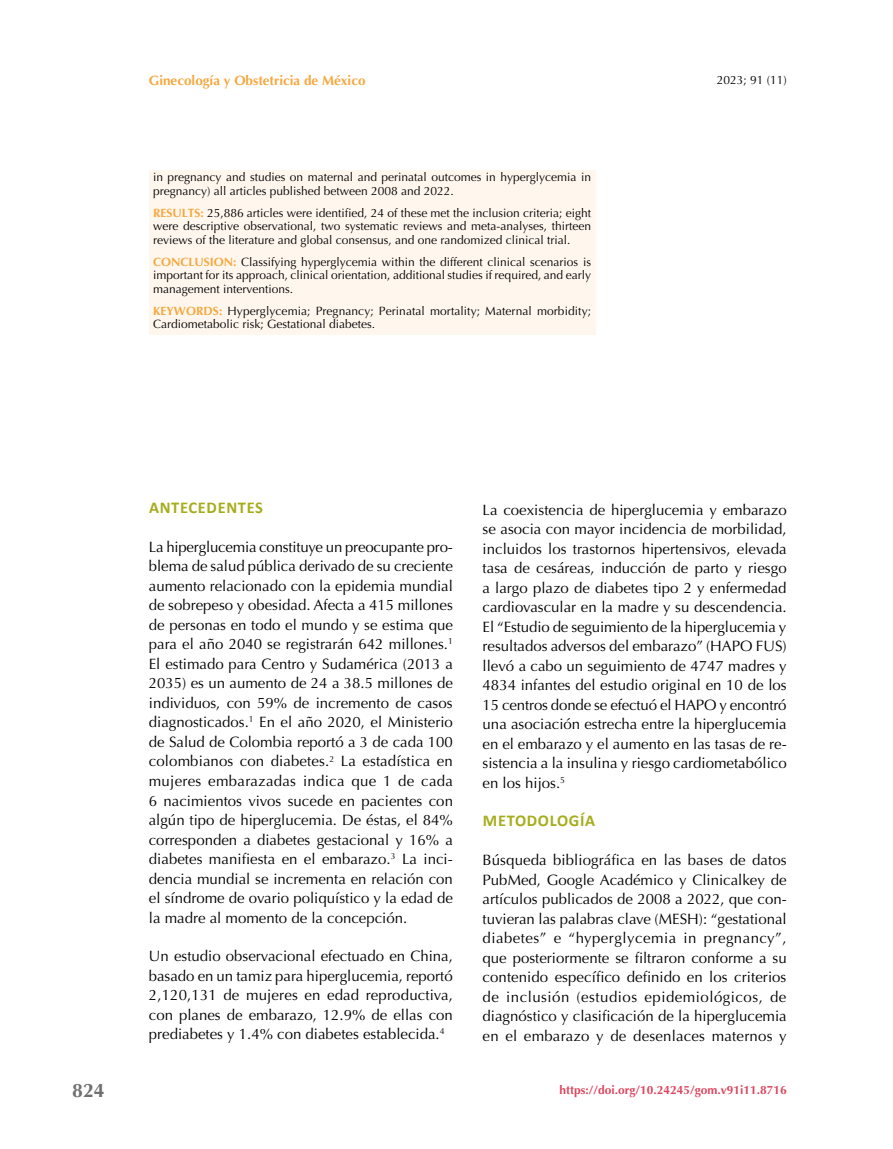
<style>
.page{position:relative;width:893px;height:1149px;background:#fff}
.page>*{position:absolute;margin:0;border:0;box-sizing:border-box;transform-origin:0 0}
.t1{font:700 19.5px "Optima";color:#706f6f}
.t2{font:700 16.5px "Calibri";letter-spacing:.04em;color:#a5ad1d}
.t3{font:15px/19.5px "Optima";color:#000;text-align:justify}
.t4{font:700 13.5px "Optima";color:#f7a73e}
.t5{font:12px/13.5px "Optima";color:#000}
.t6{font:700 12px "Optima";color:#de465f}
.s1{font-weight:700;color:#f7a73e}
</style>
<div class="page">
<div style="left:149px;top:170px;width:446px;height:165px;background:#fff7ee"></div>
<p class="t4" style="left:149px;top:73px;width:218px">Ginecología y Obstetricia de México</p>
<p class="t5" style="left:153px;top:170px;width:439px">in pregnancy and studies on maternal and perinatal outcomes in hyperglycemia in pregnancy) all articles published between 2008 and 2022.</p>
<p class="t5" style="left:153px;top:206px;width:439px;text-align:justify"><span class="s1">RESULTS:</span> 25,886 articles were identified, 24 of these met the inclusion criteria; eight were descriptive observational, two systematic reviews and meta-analyses, thirteen reviews of the literature and global consensus, and one randomized clinical trial.</p>
<p class="t5" style="left:153px;top:255px;width:439px;text-align:justify"><span class="s1">CONCLUSION:</span> Classifying hyperglycemia within the different clinical scenarios is important for its approach, clinical orientation, additional studies if required, and early management interventions.</p>
<p class="t5" style="left:153px;top:304px;width:439px"><span class="s1">KEYWORDS:</span> Hyperglycemia; Pregnancy; Perinatal mortality; Maternal morbidity;<br>Cardiometabolic risk; Gestational diabetes.</p>
<p class="t5" style="left:717px;top:74px;width:72px">2023; 91 (11)</p>
<h1 class="t1" style="left:72px;top:1079px;width:34px">824</h1>
<p class="t2" style="left:149px;top:497px;width:115px">ANTECEDENTES</p>
<p class="t3" style="left:149px;top:537px;width:306px">La hiperglucemia constituye un preocupante pro&shy;blema de salud pública derivado de su creciente aumento relacionado con la epidemia mundial de sobrepeso y obesidad. Afecta a 415 millones de personas en todo el mundo y se estima que para el año 2040 se registrarán 642 millones.<sup>1<br></sup>El estimado para Centro y Sudamérica (2013 a 2035) es un aumento de 24 a 38.5 millones de individuos, con 59% de incremento de casos diagnosticados.<sup>1</sup> En el año 2020, el Ministerio de Salud de Colombia reportó a 3 de cada 100 colombianos con diabetes.<sup>2</sup> La estadística en mujeres embarazadas indica que 1 de cada 6 nacimientos vivos sucede en pacientes con algún tipo de hiperglucemia. De éstas, el 84% corresponden a diabetes gestacional y 16% a diabetes manifiesta en el embarazo.<sup>3</sup> La inci&shy;dencia mundial se incrementa en relación con el síndrome de ovario poliquístico y la edad de la madre al momento de la concepción.</p>
<p class="t3" style="left:149px;top:946px;width:306px">Un estudio observacional efectuado en China, basado en un tamiz para hiperglucemia, reportó 2,120,131 de mujeres en edad reproductiva, con planes de embarazo, 12.9% de ellas con prediabetes y 1.4% con diabetes establecida.<sup>4</sup></p>
<p class="t3" style="left:483px;top:499px;width:306px">La coexistencia de hiperglucemia y embarazo se asocia con mayor incidencia de morbilidad, incluidos los trastornos hipertensivos, elevada tasa de cesáreas, inducción de parto y riesgo a largo plazo de diabetes tipo 2 y enfermedad cardiovascular en la madre y su descendencia.<br>El “Estudio de seguimiento de la hiperglucemia y resultados adversos del embarazo” (HAPO FUS) llevó a cabo un seguimiento de 4747 madres y 4834 infantes del estudio original en 10 de los 15 centros donde se efectuó el HAPO y encontró una asociación estrecha entre la hiperglucemia en el embarazo y el aumento en las tasas de re&shy;sistencia a la insulina y riesgo cardiometabólico en los hijos.<sup>5</sup></p>
<p class="t2" style="left:483px;top:810px;width:114px">METODOLOGÍA</p>
<p class="t3" style="left:483px;top:850px;width:306px">Búsqueda bibliográfica en las bases de datos PubMed, Google Académico y Clinicalkey de artículos publicados de 2008 a 2022, que con&shy;tuvieran las palabras clave (MESH): “gestational diabetes” e “hyperglycemia in pregnancy”, que posteriormente se filtraron conforme a su contenido específico definido en los criterios de inclusión (estudios epidemiológicos, de diagnóstico y clasificación de la hiperglucemia en el embarazo y de desenlaces maternos y</p>
<p class="t6" style="left:559px;top:1082px;width:229px">https://doi.org/10.24245/gom.v91i11.8716</p>
</div>
